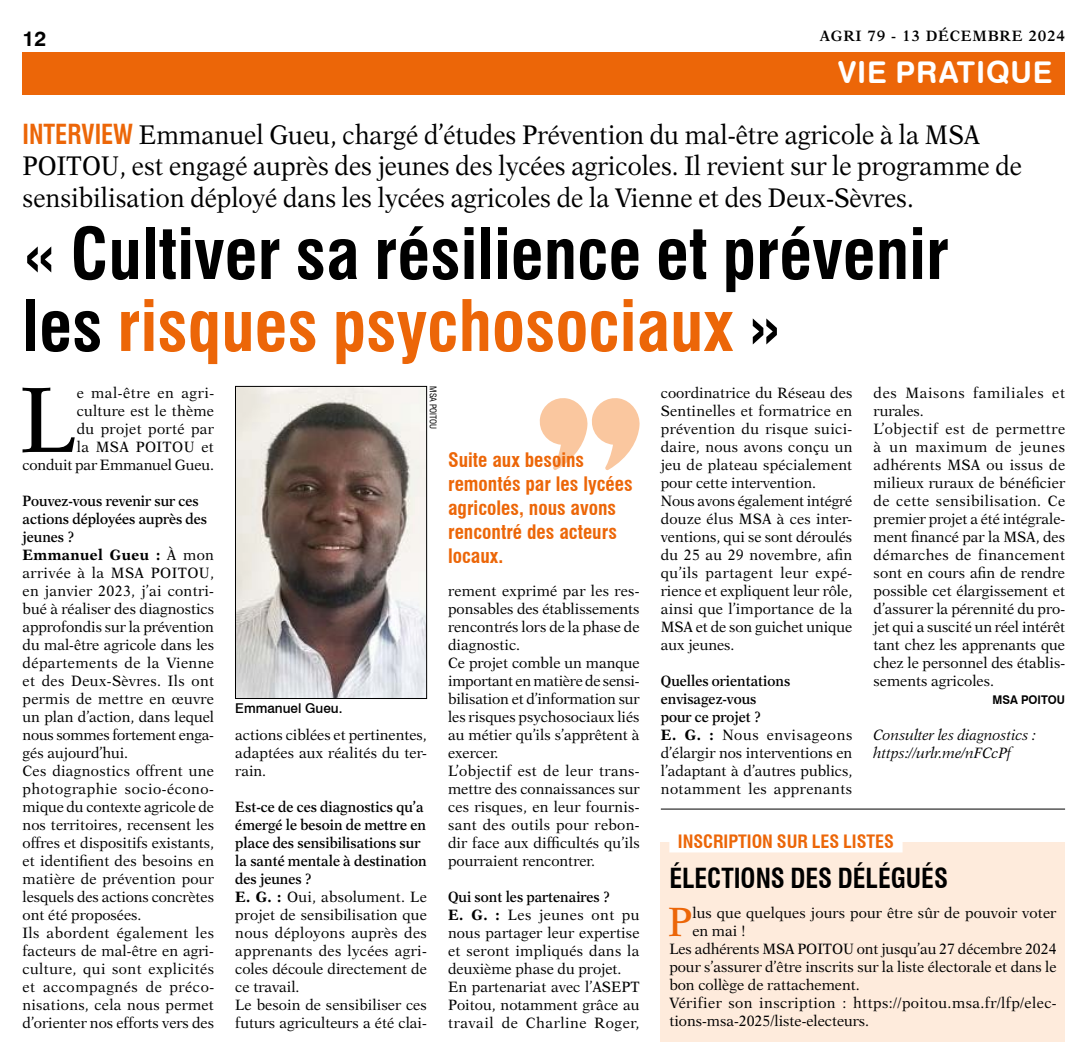
<style>
.page{position:relative;width:1090px;height:1058px;background:#fff}
.page>*{position:absolute;margin:0;border:0;box-sizing:border-box;transform-origin:0 0}
.t1{font:93px "New Aster LT Std";color:#000;scale:.95 1}
.t2{font:700 condensed 69px/72px "Swiss 721 BT";color:#000}
.t3{font:40.95px "New Aster";color:#ec6608;scale:.95 1}
.t4{font:30px "Swiss 721 BT Bold Rounded";letter-spacing:.025em;color:#fff}
.t5{font:27px/31.5px "New Aster LT Std";color:#000;scale:.9 1}
.t6{font:700 condensed 27px "Swiss 721 BT";color:#000;scale:.95 1}
.t7{font:700 21px "Swiss 721 BT";color:#000}
.t8{font:700 condensed 19.5px/24px "Swiss 721 BT";color:#ec6608}
.t9{font:700 condensed 18px "Swiss 721 BT";color:#ec6608}
.t10{font:15px/18px "New Aster LT Std";letter-spacing:.005em;color:#000;scale:.95 1}
.t11{font:15px/18px "New Aster";letter-spacing:.01em;color:#000;scale:.95 1}
.t12{font:italic 15px/18px "New Aster LT Std";letter-spacing:-.01em;color:#000;scale:.95 1}
.t13{font:600 15px "New Aster LT Std";letter-spacing:.05em;color:#000}
.t14{font:500 13.5px "Swiss 721 BT";color:#000}
.t15{font:700 12px "Swiss 721 BT";color:#000;scale:.95 1}
.t16{font:condensed 9px "Swiss 721 BT";color:#000;scale:.95 1}
.s1{font-family:"Swiss 721 BT";font-weight:700;font-stretch:condensed;color:#ec6608}
.s2{color:#ec6608}
.s3{font-weight:600}
.s4{font-weight:700}
</style>
<div class="page">
<img style="left:237px;top:388px;width:187px;height:309px">
<div style="left:235px;top:386px;width:191px;height:313px;border:1px solid #000"></div>
<hr style="left:660px;top:809px;width:404px;height:1px;background:#000">
<div style="left:660px;top:842px;width:404px;height:199px;background:#feebdc"></div>
<div style="left:669px;top:828px;width:233px;height:24px;background:#fff"></div>
<svg style="left:539px;top:398px;width:101px;height:72px"></svg>
<div style="left:23px;top:52px;width:1041px;height:43px;background:#ec6608"></div>
<h3 class="t7" style="left:23px;top:25px;width:25px">12</h3>
<p class="t13" style="left:819px;top:27px;width:246px">AGRI 79 - 13 DÉCEMBRE 2024</p>
<h3 class="t4" style="left:838px;top:53px;width:215px">VIE PRATIQUE</h3>
<p class="t5" style="left:23px;top:119px;width:1111px"><span class="s1">INTERVIEW</span> Emmanuel Gueu, chargé d’études Prévention du mal-être agricole à la MSA<br>POITOU, est engagé auprès des jeunes des lycées agricoles. Il revient sur le programme de sensibilisation déployé dans les lycées agricoles de la Vienne et des Deux-Sèvres.</p>
<h2 class="t2" style="left:23px;top:218px;width:928px">« Cultiver sa résilience et prévenir les <span class="s2">risques psychosociaux</span> »</h2>
<p class="t10" style="left:23px;top:384px;width:203px;text-align:right">e mal-être en agri-<br>culture est le thème<br>du projet porté par<br>la MSA POITOU et<br>conduit par Emmanuel Gueu.</p>
<p class="t10" style="left:23px;top:492px;width:203px"><span class="s3">Pouvez-vous revenir sur ces actions déployées auprès des jeunes ?<br></span><span class="s4">Emmanuel Gueu :</span> À mon arrivée à la MSA POITOU, en janvier 2023, j’ai contri&shy;bué à réaliser des diagnostics approfondis sur la prévention du mal-être agricole dans les départements de la Vienne et des Deux-Sèvres. Ils ont permis de mettre en œuvre un plan d’action, dans lequel nous sommes fortement enga&shy;gés aujourd’hui.<br>Ces diagnostics offrent une photographie socio-écono&shy;mique du contexte agricole de nos territoires, recensent les offres et dispositifs existants, et identifient des besoins en matière de prévention pour lesquels des actions concrètes ont été proposées.<br>Ils abordent également les facteurs de mal-être en agri&shy;culture, qui sont explicités et accompagnés de préco&shy;nisations, cela nous permet d’orienter nos efforts vers des</p>
<h1 class="t1" style="left:19px;top:365px;width:62px">L</h1>
<p class="t16" style="left:438px;top:386px;width:47px;rotate:90deg">MSA POITOU</p>
<p class="t14" style="left:235px;top:700px;width:109px">Emmanuel Gueu.</p>
<p class="t10" style="left:235px;top:726px;width:203px;text-align:justify">actions ciblées et pertinentes, adaptées aux réalités du ter&shy;rain.</p>
<p class="t10" style="left:235px;top:798px;width:203px"><span class="s3">Est-ce de ces diagnostics qu’a émergé le besoin de mettre en place des sensibilisations sur la santé mentale à destination des jeunes ?<br></span><span class="s4">E. G. :</span> Oui, absolument. Le projet de sensibilisation que nous déployons auprès des apprenants des lycées agri&shy;coles découle directement de ce travail.<br>Le besoin de sensibiliser ces futurs agriculteurs a été clai-</p>
<h3 class="t8" style="left:448px;top:448px;width:186px">Suite aux besoins remontés par les lycées agricoles, nous avons rencontré des acteurs locaux.</h3>
<p class="t10" style="left:448px;top:582px;width:203px">rement exprimé par les res&shy;ponsables des établissements rencontrés lors de la phase de diagnostic.<br>Ce projet comble un manque important en matière de sensi&shy;bilisation et d’information sur les risques psychosociaux liés au métier qu’ils s’apprêtent à exercer.<br>L’objectif est de leur trans&shy;mettre des connaissances sur ces risques, en leur fournis&shy;sant des outils pour rebon&shy;dir face aux difficultés qu’ils pourraient rencontrer.</p>
<p class="t10" style="left:448px;top:888px;width:203px"><span class="s3">Qui sont les partenaires ?<br></span><span class="s4">E. G. :</span> Les jeunes ont pu nous partager leur expertise et seront impliqués dans la deuxième phase du projet.<br>En partenariat avec l’ASEPT<br>Poitou, notamment grâce au travail de Charline Roger,</p>
<p class="t10" style="left:660px;top:384px;width:203px">coordinatrice du Réseau des<br>Sentinelles et formatrice en prévention du risque suici&shy;daire, nous avons conçu un jeu de plateau spécialement pour cette intervention.<br>Nous avons également intégré douze élus MSA à ces inter&shy;ventions, qui se sont déroulés du 25 au 29 novembre, afin qu’ils partagent leur expé&shy;rience et expliquent leur rôle, ainsi que l’importance de la<br>MSA et de son guichet unique aux jeunes.</p>
<p class="t10" style="left:660px;top:672px;width:203px"><span class="s3">Quelles orientations envisagez-vous<br>pour ce projet ?<br></span><span class="s4">E. G. :</span> Nous envisageons d’élargir nos interventions en l’adaptant à d’autres publics, notamment les apprenants</p>
<p class="t10" style="left:873px;top:384px;width:203px">des Maisons familiales et rurales.<br>L’objectif est de permettre à un maximum de jeunes adhérents MSA ou issus de milieux ruraux de bénéficier de cette sensibilisation. Ce premier projet a été intégrale&shy;ment financé par la MSA, des démarches de financement sont en cours afin de rendre possible cet élargissement et d’assurer la pérennité du pro&shy;jet qui a suscité un réel intérêt tant chez les apprenants que chez le personnel des établis&shy;sements agricoles.</p>
<p class="t15" style="left:992px;top:692px;width:78px">MSA POITOU</p>
<p class="t12" style="left:873px;top:726px;width:173px">Consulter les diagnostics : https://urlr.me/nFCcPf</p>
<p class="t9" style="left:677px;top:830px;width:218px">INSCRIPTION SUR LES LISTES</p>
<h3 class="t6" style="left:669px;top:861px;width:295px">ÉLECTIONS DES DÉLÉGUÉS</h3>
<h3 class="t3" style="left:667px;top:898px;width:27px">P</h3>
<p class="t11" style="left:692px;top:904px;width:384px">lus que quelques jours pour être sûr de pouvoir voter en mai !</p>
<p class="t10" style="left:669px;top:940px;width:409px">Les adhérents MSA POITOU ont jusqu’au 27 décembre 2024 pour s’assurer d’être inscrits sur la liste électorale et dans le bon collège de rattachement.<br>Vérifier son inscription : https://poitou.msa.fr/lfp/elec&shy;tions-msa-2025/liste-electeurs.</p>
</div>
